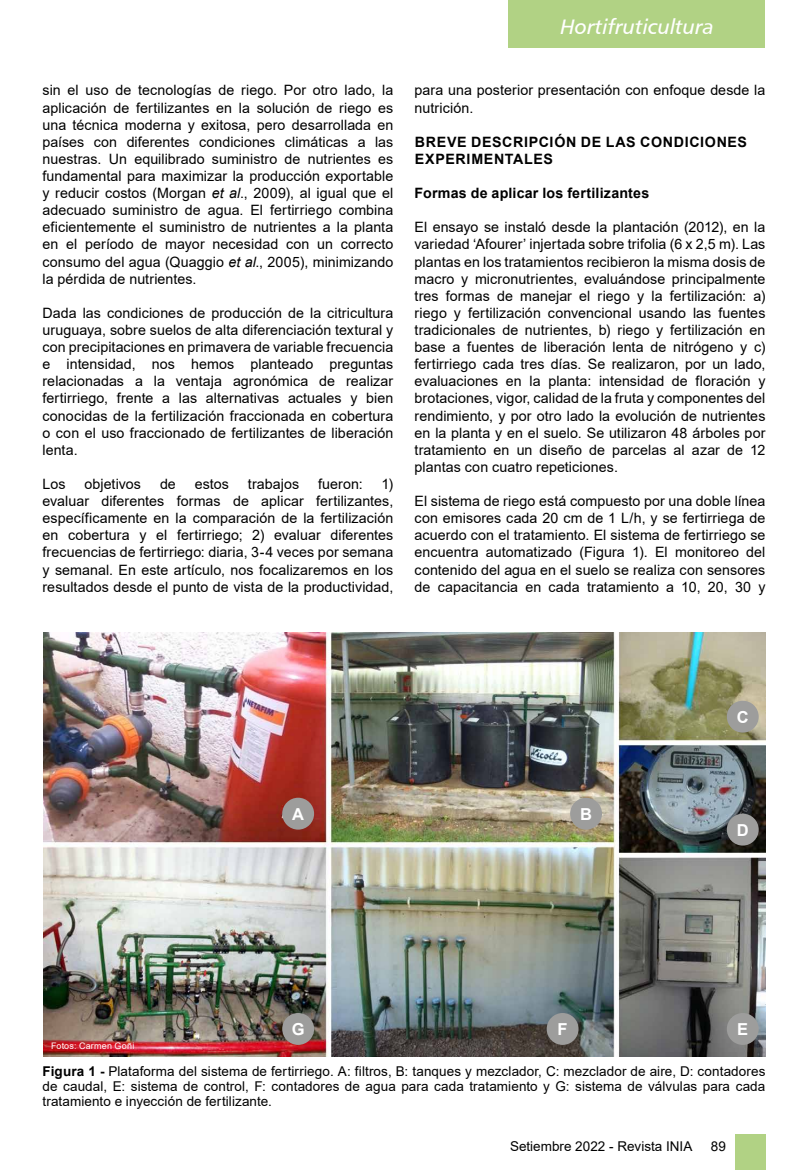
<style>
.page{position:relative;width:808px;height:1170px;background:#fff}
.page>*{position:absolute;margin:0;border:0;box-sizing:border-box;transform-origin:0 0}
.t1{font:21px "Humanist 777 BT Italic B";color:#fff}
.t2{font:700 16.5px "Arial";color:#fff}
.t3{font:14.25px/17.1px "Arial";letter-spacing:.005em;color:#000;text-align:justify}
.t4{font:700 14.25px/17.1px "Arial";letter-spacing:.035em;color:#000}
.t5{font:700 14.25px "Arial";letter-spacing:.01em;color:#000}
.t6{font:13.5px/15px "Arial";letter-spacing:.005em;color:#000;text-align:justify}
.t7{font:9px "Arial";letter-spacing:.02em;color:#fff}
.s1{font-style:italic}
.s2{font-weight:700}
</style>
<div class="page">
<div style="left:508px;top:0;width:257px;height:47px;background:#b1d284"></div>
<div style="left:734px;top:1134px;width:31px;height:35px;background:#b1d284"></div>
<img style="left:43px;top:633px;width:722px;height:423px">
<div style="left:282px;top:797px;width:32px;height:32px;background:#9d9d9c;border-radius:50%"></div>
<div style="left:282px;top:1012px;width:32px;height:32px;background:#9d9d9c;border-radius:50%"></div>
<div style="left:570px;top:797px;width:32px;height:32px;background:#9d9d9c;border-radius:50%"></div>
<div style="left:547px;top:1012px;width:31px;height:32px;background:#9d9d9c;border-radius:50%"></div>
<div style="left:727px;top:700px;width:32px;height:32px;background:#9d9d9c;border-radius:50%"></div>
<div style="left:727px;top:813px;width:32px;height:32px;background:#9d9d9c;border-radius:50%"></div>
<div style="left:727px;top:1012px;width:32px;height:32px;background:#9d9d9c;border-radius:50%"></div>
<p class="t3" style="left:43px;top:82px;width:352px">sin el uso de tecnologías de riego. Por otro lado, la aplicación de fertilizantes en la solución de riego es una técnica moderna y exitosa, pero desarrollada en países con diferentes condiciones climáticas a las nuestras. Un equilibrado suministro de nutrientes es fundamental para maximizar la producción exportable y reducir costos (Morgan <span class="s1">et al</span>., 2009), al igual que el adecuado suministro de agua. El fertirriego combina eficientemente el suministro de nutrientes a la planta en el período de mayor necesidad con un correcto consumo del agua (Quaggio <span class="s1">et al</span>., 2005), minimizando la pérdida de nutrientes.</p>
<p class="t3" style="left:43px;top:304px;width:352px">Dada las condiciones de producción de la citricultura uruguaya, sobre suelos de alta diferenciación textural y con precipitaciones en primavera de variable frecuencia e intensidad, nos hemos planteado preguntas relacionadas a la ventaja agronómica de realizar fertirriego, frente a las alternativas actuales y bien conocidas de la fertilización fraccionada en cobertura o con el uso fraccionado de fertilizantes de liberación lenta.</p>
<p class="t3" style="left:43px;top:475px;width:25px">Los</p>
<p class="t3" style="left:84px;top:475px;width:58px">objetivos</p>
<p class="t3" style="left:160px;top:475px;width:17px">de</p>
<p class="t3" style="left:195px;top:475px;width:36px">estos</p>
<p class="t3" style="left:248px;top:475px;width:53px">trabajos</p>
<p class="t3" style="left:318px;top:475px;width:46px">fueron:</p>
<p class="t3" style="left:43px;top:475px;width:352px;text-indent:339px">1) evaluar diferentes formas de aplicar fertilizantes, específicamente en la comparación de la fertilización en cobertura y el fertirriego; 2) evaluar diferentes frecuencias de fertirriego: diaria, 3-4 veces por semana y semanal. En este artículo, nos focalizaremos en los resultados desde el punto de vista de la productividad,</p>
<h1 class="t1" style="left:560px;top:13px;width:155px">Hortifruticultura</h1>
<p class="t3" style="left:415px;top:82px;width:352px">para una posterior presentación con enfoque desde la nutrición.</p>
<p class="t4" style="left:415px;top:133px;width:334px">BREVE DESCRIPCIÓN DE LAS CONDICIONES<br>EXPERIMENTALES</p>
<p class="t5" style="left:415px;top:183px;width:236px">Formas de aplicar los fertilizantes</p>
<p class="t3" style="left:415px;top:219px;width:352px">El ensayo se instaló desde la plantación (2012), en la variedad ‘Afourer’ injertada sobre trifolia (6 x 2,5 m). Las plantas en los tratamientos recibieron la misma dosis de macro y micronutrientes, evaluándose principalmente tres formas de manejar el riego y la fertilización: a) riego y fertilización convencional usando las fuentes tradicionales de nutrientes, b) riego y fertilización en base a fuentes de liberación lenta de nitrógeno y c) fertirriego cada tres días. Se realizaron, por un lado, evaluaciones en la planta: intensidad de floración y brotaciones, vigor, calidad de la fruta y componentes del rendimiento, y por otro lado la evolución de nutrientes en la planta y en el suelo. Se utilizaron 48 árboles por tratamiento en un diseño de parcelas al azar de 12 plantas con cuatro repeticiones.</p>
<p class="t3" style="left:415px;top:492px;width:352px">El sistema de riego está compuesto por una doble línea con emisores cada 20 cm de 1 L/h, y se fertirriega de acuerdo con el tratamiento. El sistema de fertirriego se encuentra automatizado (Figura 1). El monitoreo del contenido del agua en el suelo se realiza con sensores de capacitancia en cada tratamiento a 10, 20, 30 y</p>
<p class="t2" style="left:292px;top:802px;width:13px">A</p>
<p class="t2" style="left:580px;top:802px;width:13px">B</p>
<p class="t2" style="left:737px;top:705px;width:13px">C</p>
<p class="t2" style="left:737px;top:818px;width:13px">D</p>
<p class="t7" style="left:51px;top:1039px;width:85px">Fotos: Carmen Goñi</p>
<p class="t2" style="left:292px;top:1017px;width:14px">G</p>
<p class="t2" style="left:557px;top:1017px;width:12px">F</p>
<p class="t2" style="left:737px;top:1017px;width:13px">E</p>
<p class="t6" style="left:43px;top:1063px;width:724px"><span class="s2">Figura 1 -</span> Plataforma del sistema de fertirriego. A: filtros, B: tanques y mezclador, C: mezclador de aire, D: contadores de caudal, E: sistema de control, F: contadores de agua para cada tratamiento y G: sistema de válvulas para cada tratamiento e inyección de fertilizante.</p>
<p class="t6" style="left:510px;top:1138px;width:184px">Setiembre 2022 - Revista INIA</p>
<p class="t6" style="left:711px;top:1138px;width:17px">89</p>
</div>
